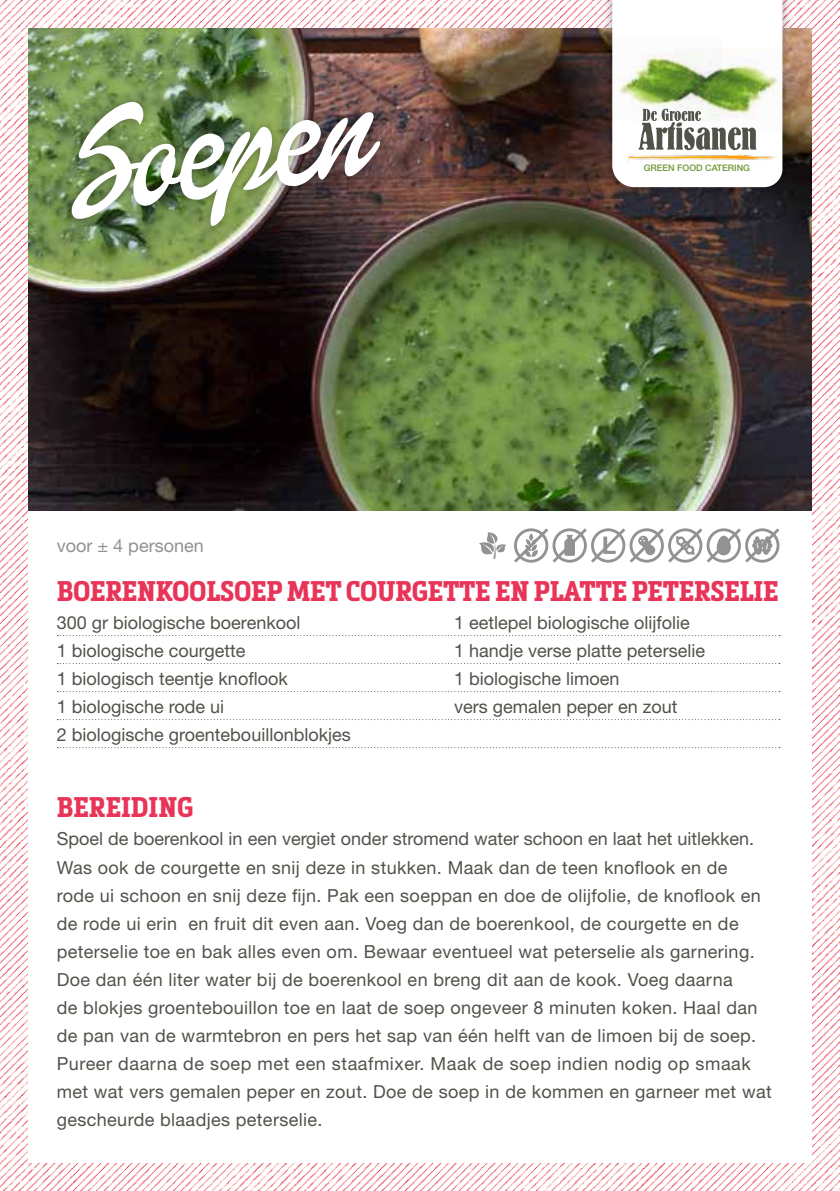
<style>
.page{position:relative;width:840px;height:1191px;background:#fff}
.page>*{position:absolute;margin:0;border:0;box-sizing:border-box;transform-origin:0 0}
.t1{font:150px "Dollie Script Personal Use";color:#fff}
.t2{font:700 28px "Metronic Slab Narrow";letter-spacing:-.01em;color:#e83458}
.t3{font:18px/28px "Helvetica Neue LT Std";letter-spacing:.02em;color:#50534a}
.t4{font:18px "Helvetica Neue LT Std";color:#50534a}
.t5{font:18px "Helvetica Neue LT Std";color:#929292}
.t6{font:500 9px "Helvetica Neue LT Std";color:#6e9631}
</style>
<div class="page">
<img style="left:0;top:0;width:839px;height:1191px">
<div style="left:28px;top:28px;width:783px;height:1134px;background:#fff"></div>
<img style="left:28px;top:28px;width:783px;height:482px">
<svg style="left:57px;top:635px;width:722px;height:1px"></svg>
<svg style="left:57px;top:663px;width:722px;height:1px"></svg>
<svg style="left:57px;top:691px;width:722px;height:1px"></svg>
<svg style="left:57px;top:719px;width:722px;height:1px"></svg>
<svg style="left:57px;top:747px;width:722px;height:1px"></svg>
<div style="left:62px;top:93px;width:327px;height:141px;background:#000;opacity:.35"></div>
<div style="left:601px;top:0;width:192px;height:198px;background:#000;opacity:.35"></div>
<img style="left:609px;top:37px;width:3px;height:85px">
<img style="left:782px;top:48px;width:3px;height:84px">
<img style="left:782px;top:153px;width:5px;height:9px">
<svg style="left:612px;top:0;width:170px;height:187px"></svg>
<svg style="left:479px;top:528px;width:301px;height:35px"></svg>
<h1 class="t1" style="left:52px;top:84px;width:311px;rotate:-8deg">Soepen</h1>
<p class="t5" style="left:57px;top:534px;width:148px">voor ± 4 personen</p>
<p class="t6" style="left:643px;top:163px;width:108px">GREEN FOOD CATERING</p>
<h2 class="t2" style="left:57px;top:575px;width:723px">BOERENKOOLSOEP MET COURGETTE EN PLATTE PETERSELIE</h2>
<p class="t4" style="left:57px;top:612px;width:245px">300 gr biologische boerenkool</p>
<p class="t4" style="left:454px;top:612px;width:237px">1 eetlepel biologische olijfolie</p>
<p class="t4" style="left:57px;top:640px;width:190px">1 biologische courgette</p>
<p class="t4" style="left:454px;top:640px;width:252px">1 handje verse platte peterselie</p>
<p class="t4" style="left:57px;top:668px;width:232px">1 biologisch teentje knoflook</p>
<p class="t4" style="left:454px;top:668px;width:167px">1 biologische limoen</p>
<p class="t4" style="left:57px;top:696px;width:169px">1 biologische rode ui</p>
<p class="t4" style="left:454px;top:696px;width:225px">vers gemalen peper en zout</p>
<p class="t4" style="left:57px;top:724px;width:295px">2 biologische groentebouillonblokjes</p>
<h2 class="t2" style="left:57px;top:791px;width:138px">BEREIDING</h2>
<p class="t3" style="left:57px;top:825px;width:716px">Spoel de boerenkool in een vergiet onder stromend water schoon en laat het uitlekken.<br>Was ook de courgette en snij deze in stukken. Maak dan de teen knoflook en de<br>rode ui schoon en snij deze fijn. Pak een soeppan en doe de olijfolie, de knoflook en de rode ui erin en fruit dit even aan. Voeg dan de boerenkool, de courgette en de peterselie toe en bak alles even om. Bewaar eventueel wat peterselie als garnering.<br>Doe dan één liter water bij de boerenkool en breng dit aan de kook. Voeg daarna<br>de blokjes groentebouillon toe en laat de soep ongeveer 8 minuten koken. Haal dan de pan van de warmtebron en pers het sap van één helft van de limoen bij de soep.<br>Pureer daarna de soep met een staafmixer. Maak de soep indien nodig op smaak met wat vers gemalen peper en zout. Doe de soep in de kommen en garneer met wat gescheurde blaadjes peterselie.</p>
</div>
